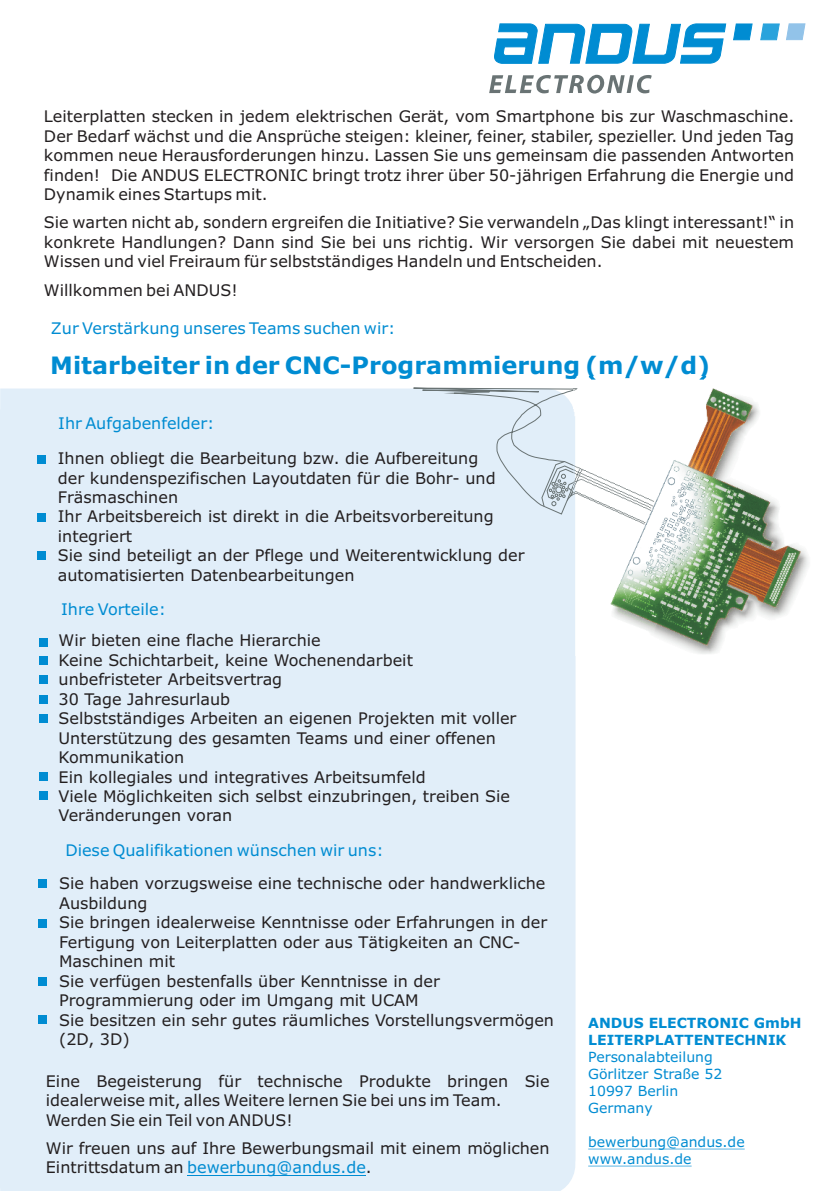
<style>
.page{position:relative;width:840px;height:1191px;background:#fff}
.page>*{position:absolute;margin:0;border:0;box-sizing:border-box;transform-origin:0 0}
.t1{font:700 24px "Verdana";color:#008cd2}
.t2{font:16px/19.4px "Verdana";color:#231f20}
.t3{font:16px "Verdana";color:#008cd2}
.t4{font:14px/17px "Verdana";color:#008cd2}
.t5{font:700 14px/17px "Verdana";color:#008cd2}
.s1{color:#008cd2}
</style>
<div class="page">
<div style="left:0;top:388px;width:575px;height:800px;background:#e1eef9"></div>
<hr style="left:588px;top:1148px;width:156px;height:1px;background:#008cd2">
<hr style="left:588px;top:1165px;width:103px;height:1px;background:#008cd2">
<svg style="left:489px;top:74px;width:162px;height:20px"></svg>
<svg style="left:494px;top:23px;width:231px;height:41px"></svg>
<svg style="left:733px;top:23px;width:19px;height:17px"></svg>
<svg style="left:760px;top:23px;width:19px;height:17px"></svg>
<svg style="left:786px;top:23px;width:19px;height:17px"></svg>
<div style="left:38px;top:879px;width:9px;height:8px;background:#008cd2"></div>
<div style="left:38px;top:918px;width:9px;height:9px;background:#008cd2"></div>
<div style="left:38px;top:1015px;width:9px;height:8px;background:#008cd2"></div>
<div style="left:38px;top:977px;width:9px;height:8px;background:#008cd2"></div>
<div style="left:37px;top:455px;width:9px;height:8px;background:#008cd2"></div>
<div style="left:37px;top:551px;width:9px;height:9px;background:#008cd2"></div>
<div style="left:37px;top:513px;width:9px;height:9px;background:#008cd2"></div>
<svg style="left:412px;top:387px;width:161px;height:138px;background:#dae7f1"></svg>
<img style="left:573px;top:376px;width:236px;height:279px">
<hr style="left:187px;top:1174px;width:179px;height:1px;background:#008cd2">
<div style="left:39px;top:638px;width:8px;height:8px;background:#008cd2"></div>
<div style="left:39px;top:656px;width:8px;height:9px;background:#008cd2"></div>
<div style="left:39px;top:714px;width:8px;height:9px;background:#008cd2"></div>
<div style="left:39px;top:773px;width:8px;height:8px;background:#008cd2"></div>
<div style="left:39px;top:675px;width:8px;height:8px;background:#008cd2"></div>
<div style="left:39px;top:695px;width:8px;height:8px;background:#008cd2"></div>
<div style="left:39px;top:791px;width:8px;height:8px;background:#008cd2"></div>
<p class="t2" style="left:44px;top:108px;width:751px;text-align:justify">Leiterplatten stecken in jedem elektrischen Gerät, vom Smartphone bis zur Waschmaschine.<br>Der Bedarf wächst und die Ansprüche steigen: kleiner, feiner, stabiler, spezieller. Und jeden Tag kommen neue Herausforderungen hinzu. Lassen Sie uns gemeinsam die passenden Antworten finden! Die ANDUS ELECTRONIC bringt trotz ihrer über 50-jährigen Erfahrung die Energie und Dynamik eines Startups mit.</p>
<p class="t2" style="left:44px;top:214px;width:751px;text-align:justify">Sie warten nicht ab, sondern ergreifen die Initiative? Sie verwandeln „Das klingt interessant!“ in konkrete Handlungen? Dann sind Sie bei uns richtig. Wir versorgen Sie dabei mit neuestem Wissen und viel Freiraum für selbstständiges Handeln und Entscheiden.</p>
<p class="t2" style="left:44px;top:281px;width:195px">Willkommen bei ANDUS!</p>
<p class="t3" style="left:51px;top:322px;width:346px">Zur Verstärkung unseres Teams suchen wir:</p>
<h1 class="t1" style="left:50px;top:356px;width:661px">Mitarbeiter in der CNC-Programmierung (m/w/d)</h1>
<p class="t3" style="left:58px;top:417px;width:158px">Ihr Aufgabenfelder:</p>
<p class="t2" style="left:58px;top:450px;width:468px">Ihnen obliegt die Bearbeitung bzw. die Aufbereitung<br>der kundenspezifischen Layoutdaten für die Bohr- und Fräsmaschinen<br>Ihr Arbeitsbereich ist direkt in die Arbeitsvorbereitung integriert<br>Sie sind beteiligt an der Pflege und Weiterentwicklung der automatisierten Datenbearbeitungen</p>
<p class="t3" style="left:61px;top:603px;width:106px">Ihre Vorteile:</p>
<p class="t2" style="left:58px;top:632px;width:459px">Wir bieten eine flache Hierarchie<br>Keine Schichtarbeit, keine Wochenendarbeit unbefristeter Arbeitsvertrag<br>30 Tage Jahresurlaub<br>Selbstständiges Arbeiten an eigenen Projekten mit voller Unterstützung des gesamten Teams und einer offenen Kommunikation<br>Ein kollegiales und integratives Arbeitsumfeld<br>Viele Möglichkeiten sich selbst einzubringen, treiben Sie Veränderungen voran</p>
<p class="t3" style="left:65px;top:844px;width:319px">Diese Qualifikationen wünschen wir uns:</p>
<p class="t2" style="left:59px;top:875px;width:496px">Sie haben vorzugsweise eine technische oder handwerkliche Ausbildung<br>Sie bringen idealerweise Kenntnisse oder Erfahrungen in der Fertigung von Leiterplatten oder aus Tätigkeiten an CNC-Maschinen mit<br>Sie verfügen bestenfalls über Kenntnisse in der Programmierung oder im Umgang mit UCAM<br>Sie besitzen ein sehr gutes räumliches Vorstellungsvermögen (2D, 3D)</p>
<p class="t2" style="left:46px;top:1072px;width:505px">Eine Begeisterung für technische Produkte bringen Sie idealerweise mit, alles Weitere lernen Sie bei uns im Team.<br>Werden Sie ein Teil von ANDUS!</p>
<p class="t2" style="left:46px;top:1139px;width:505px">Wir freuen uns auf Ihre Bewerbungsmail mit einem möglichen<br>Eintrittsdatum an <span class="s1">bewerbung@andus.de</span>.</p>
<p class="t5" style="left:588px;top:1016px;width:215px">ANDUS ELECTRONIC GmbH<br>LEITERPLATTENTECHNIK</p>
<p class="t4" style="left:588px;top:1050px;width:136px">Personalabteilung<br>Görlitzer Straße 52<br>10997 Berlin<br>Germany</p>
<p class="t4" style="left:588px;top:1135px;width:158px">bewerbung@andus.de www.andus.de</p>
</div>
